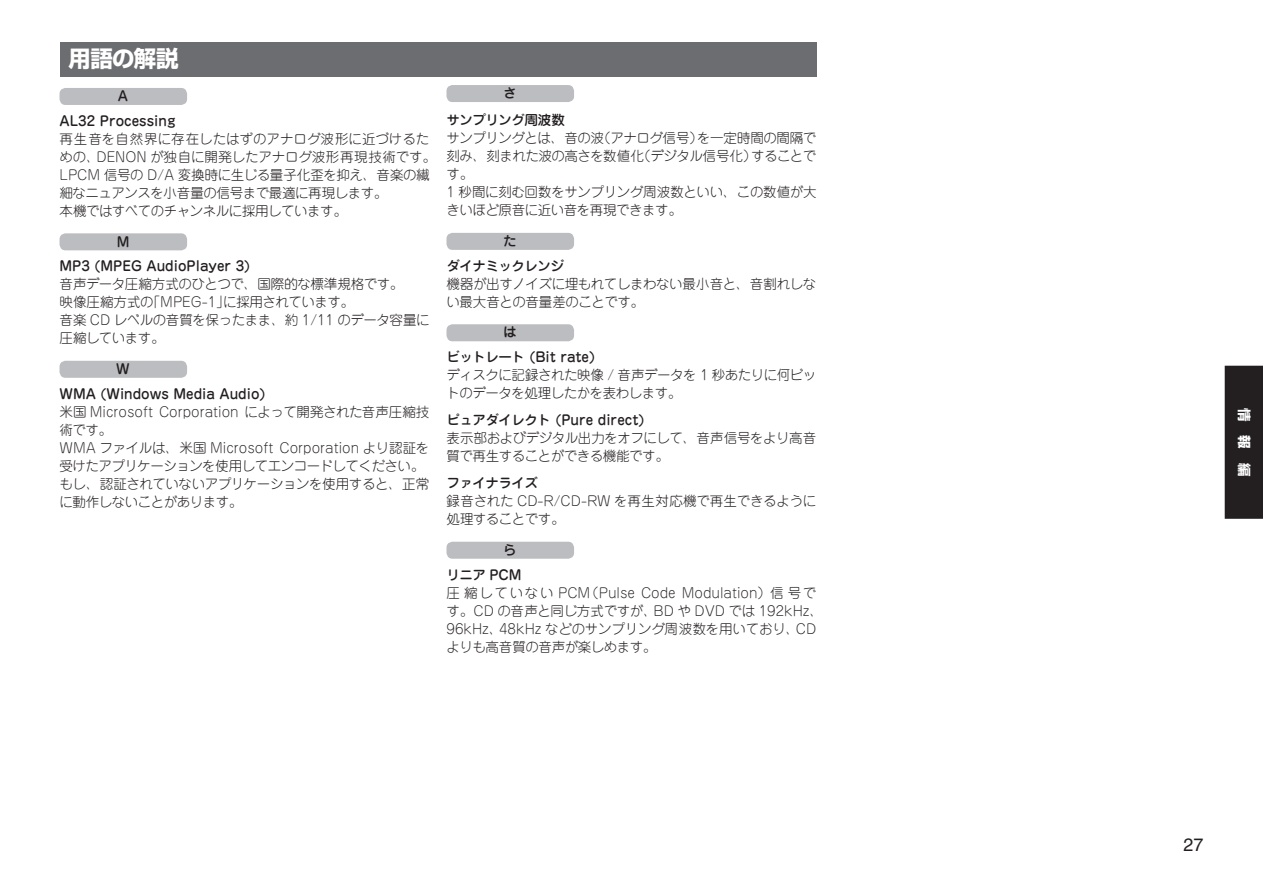
<style>
.page{position:relative;width:1263px;height:893px;background:#fff}
.page>*{position:absolute;margin:0;border:0;box-sizing:border-box;transform-origin:0 0}
.t1{font:700 22.5px "Shin Go Pro";letter-spacing:-.02em;color:#fff}
.t2{font:18px "Helvetica LT Std";color:#231f20}
.t3{font:300 13.5px/18px "Jun 101 Pro";letter-spacing:-.03em;color:#231f20}
.t4{font:300 13.5px/18px "Jun 101 Pro";color:#231f20}
.t5{font:500 13.5px/24.8px "Jun 34 Pro";color:#231f20}
.t6{font:500 13.5px/27.2px "Jun 34 Pro";letter-spacing:-.04em;color:#231f20}
.t7{font:500 13.5px/24.8px "Jun 34 Pro";letter-spacing:-.02em;color:#231f20}
.t8{font:700 13.5px "Shin Go Pro";color:#fff}
</style>
<div class="page">
<div style="left:1225px;top:366px;width:38px;height:153px;background:#231f20"></div>
<div style="left:60px;top:43px;width:756px;height:34px;background:#6c6d70"></div>
<div style="left:60px;top:88px;width:127px;height:17px;background:#bcbdc0;border-radius:6px"></div>
<div style="left:60px;top:233px;width:127px;height:17px;background:#bcbdc0;border-radius:6px"></div>
<div style="left:60px;top:361px;width:127px;height:17px;background:#bcbdc0;border-radius:6px"></div>
<div style="left:446px;top:85px;width:128px;height:17px;background:#bcbdc0;border-radius:6px"></div>
<div style="left:446px;top:233px;width:128px;height:17px;background:#bcbdc0;border-radius:6px"></div>
<div style="left:446px;top:324px;width:128px;height:17px;background:#bcbdc0;border-radius:6px"></div>
<div style="left:446px;top:542px;width:128px;height:17px;background:#bcbdc0;border-radius:6px"></div>
<h1 class="t1" style="left:68px;top:41px;width:112px">用語の解説</h1>
<p class="t5" style="left:60px;top:82px;width:118px;text-indent:58px">A<br>AL32 Processing</p>
<p class="t3" style="left:60px;top:128px;width:378px">再生音を自然界に存在したはずのアナログ波形に近づけるための、DENON が独自に開発したアナログ波形再現技術です。<br>LPCM 信号の D/A 変換時に生じる量子化歪を抑え、音楽の繊細なニュアンスを小音量の信号まで最適に再現します。<br>本機ではすべてのチャンネルに採用しています。</p>
<p class="t5" style="left:60px;top:228px;width:192px;text-indent:57px">M<br>MP3 (MPEG AudioPlayer 3)</p>
<p class="t3" style="left:60px;top:274px;width:371px">音声データ圧縮方式のひとつで、国際的な標準規格です。<br>映像圧縮方式の「MPEG-1」に採用されています。<br>音楽 CD レベルの音質を保ったまま、約 1/11 のデータ容量に圧縮しています。</p>
<p class="t5" style="left:60px;top:355px;width:208px;text-indent:57px">W<br>WMA (Windows Media Audio)</p>
<p class="t3" style="left:60px;top:401px;width:371px">米国 Microsoft Corporation によって開発された音声圧縮技術です。<br>WMA ファイルは、米国 Microsoft Corporation より認証を受けたアプリケーションを使用してエンコードしてください。もし、認証されていないアプリケーションを使用すると、正常に動作しないことがあります。</p>
<p class="t6" style="left:446px;top:78px;width:120px;text-indent:57px">さ<br>サンプリング周波数</p>
<p class="t3" style="left:446px;top:128px;width:371px">サンプリングとは、音の波（アナログ信号）を一定時間の間隔で刻み、刻まれた波の高さを数値化（デジタル信号化）することです。<br>1 秒間に刻む回数をサンプリング周波数といい、この数値が大きいほど原音に近い音を再現できます。</p>
<p class="t6" style="left:446px;top:227px;width:119px;line-height:24.8px;text-indent:57px">た<br>ダイナミックレンジ</p>
<p class="t3" style="left:446px;top:273px;width:371px">機器が出すノイズに埋もれてしまわない最小音と、音割れしない最大音との音量差のことです。</p>
<p class="t7" style="left:446px;top:319px;width:150px;text-indent:57px">は<br>ビットレート (Bit rate)</p>
<p class="t3" style="left:446px;top:364px;width:371px">ディスクに記録された映像 / 音声データを 1 秒あたりに何ビットのデータを処理したかを表わします。</p>
<p class="t5" style="left:446px;top:406px;width:199px">ピュアダイレクト (Pure direct)</p>
<p class="t3" style="left:446px;top:427px;width:371px">表示部およびデジタル出力をオフにして、音声信号をより高音質で再生することができる機能です。</p>
<p class="t6" style="left:446px;top:468px;width:93px">ファイナライズ</p>
<p class="t3" style="left:446px;top:490px;width:371px">録音された CD-R/CD-RW を再生対応機で再生できるように処理することです。</p>
<p class="t5" style="left:446px;top:536px;width:77px;text-indent:57px">らリニア PCM</p>
<p class="t4" style="left:446px;top:582px;width:378px">圧縮していない PCM（Pulse Code Modulation）信号です。CD の音声と同じ方式ですが、BD や DVD では 192kHz、96kHz、48kHz などのサンプリング周波数を用いており、CDよりも高音質の音声が楽しめます。</p>
<p class="t8" style="left:1255px;top:408px;width:69px;rotate:90deg">情　報　編</p>
<h2 class="t2" style="left:1183px;top:834px;width:22px">27</h2>
</div>
